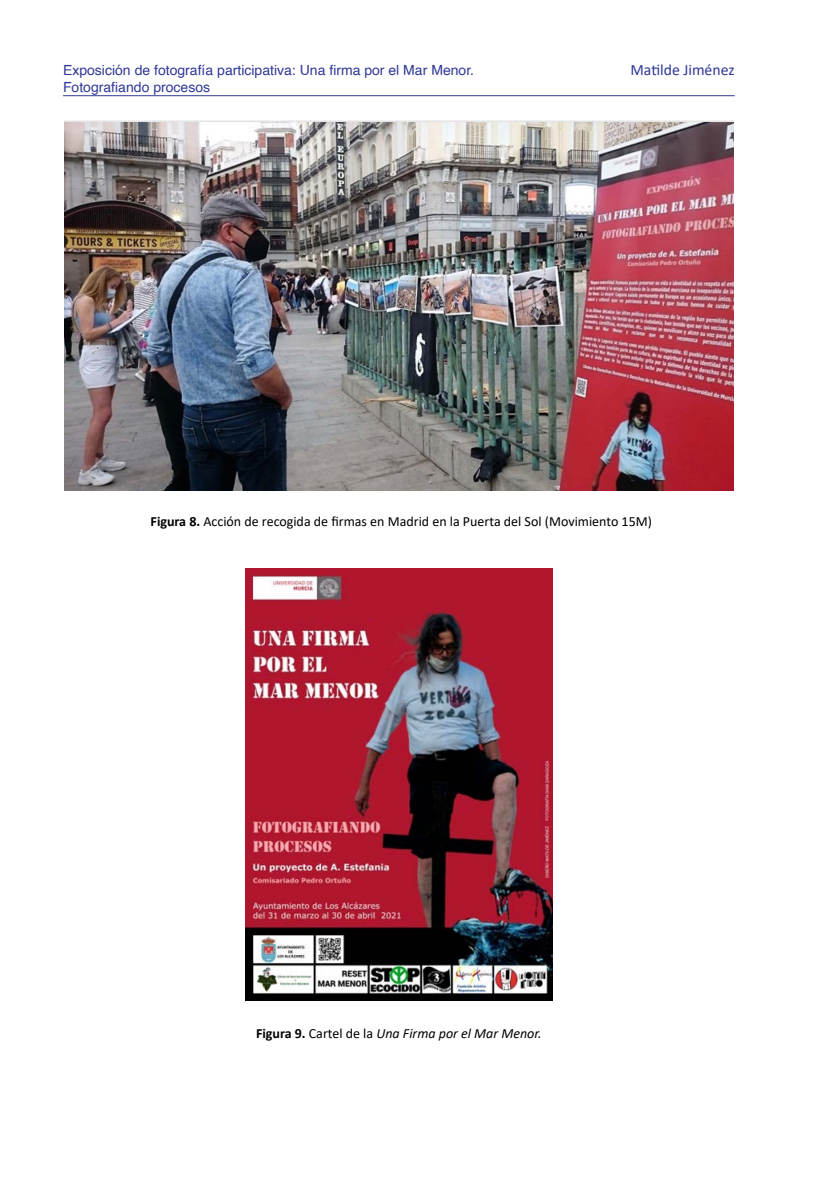
<style>
.page{position:relative;width:834px;height:1191px;background:#fff}
.page>*{position:absolute;margin:0;border:0;box-sizing:border-box;transform-origin:0 0}
.t1{font:15.75px "Calibri";color:#2f3896}
.t2{font:14px/16.8px "Helvetica";color:#2f3896}
.t3{font:14px "Calibri";color:#000}
.t4{font:italic 14px "Calibri";color:#000}
.s1{font-weight:700}
.s2{font-weight:700;font-style:normal}
.s3{font-style:normal}
</style>
<div class="page">
<img style="left:245px;top:568px;width:307px;height:432px">
<hr style="left:63px;top:95px;width:671px;height:1px;background:#2f3896">
<img style="left:64px;top:121px;width:669px;height:369px">
<p class="t2" style="left:63px;top:62px;width:412px">Exposición de fotografía participativa: Una firma por el Mar Menor.<br>Fotografiando procesos</p>
<p class="t1" style="left:630px;top:59px;width:106px">Matilde Jiménez</p>
<p class="t3" style="left:150px;top:512px;width:503px"><span class="s1">Figura 8.</span> Acción de recogida de firmas en Madrid en la Puerta del Sol (Movimiento 15M)</p>
<p class="t4" style="left:256px;top:1023px;width:287px"><span class="s2">Figura 9.</span> <span class="s3">Cartel de la</span> Una Firma por el Mar Menor.</p>
</div>
